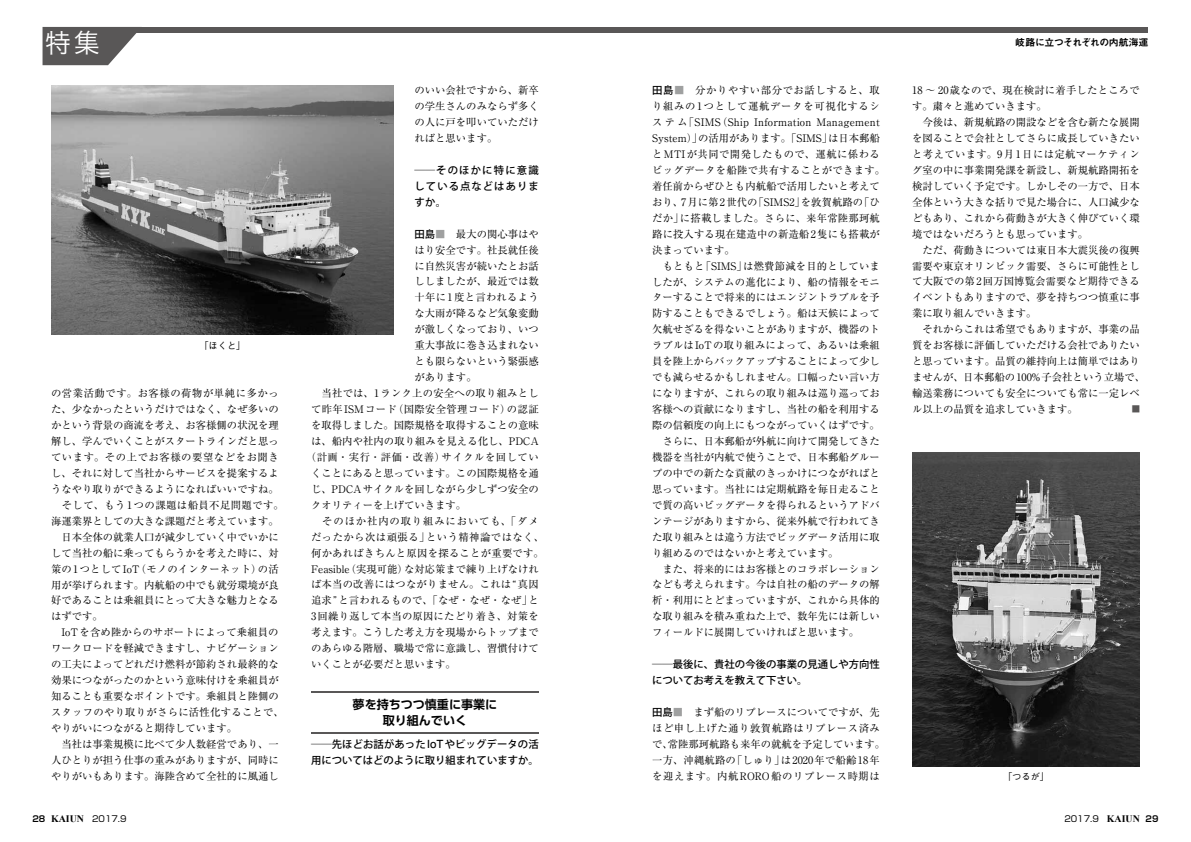
<style>
.page{position:relative;width:1191px;height:842px;background:#fff}
.page>*{position:absolute;margin:0;border:0;box-sizing:border-box;transform-origin:0 0}
.t1{font:26.9px "Koburina Go Std W3";color:#fff}
.t2{font:700 12px/16px "UD Shin Go Pro De";color:#000;text-align:center}
.t3{font:10.3px/15.9px "Ryumin Pr 6 N";color:#000}
.t4{font:500 10.3px/15.9px "Koz Go Pr 6 N";color:#000}
.t5{font:10.3px "Ryumin Pr 6 N";letter-spacing:.02em;color:#000}
.t6{font:10.3px "Ryumin Pr 6 N";letter-spacing:.025em;color:#000}
.t7{font:10.3px "Ryumin Pr 6 N";letter-spacing:.035em;color:#000}
.t8{font:10.3px "Ryumin Pr 6 N";letter-spacing:.05em;color:#000}
.t9{font:10.3px "Ryumin Pr 6 N";letter-spacing:.045em;color:#000}
.t10{font:10.3px "Ryumin Pr 6 N";letter-spacing:.085em;color:#000}
.t11{font:9.9px "Midashi Go Pro MB31";letter-spacing:-.045em;color:#000}
.t12{font:500 9.2px "Gothic BBB Pr 6 N";color:#000}
.t13{font:8.5px "Shin Go Pr 6 N";color:#000}
.t14{font:8.3px "Ryumin Pr 6 N";color:#595757}
.s1{font-family:"Koz Go Pr 6 N";font-weight:500}
.s2{font-family:"Koz Go Pr 6 N";font-weight:500;color:#9fa0a0}
.s3{font-family:"Gothic MB101 Pr 6 N"}
.s4{font-family:"Shin Go Pr 6 N De";font-weight:700}
.s5{font-family:"Times New Roman";font-weight:700;font-size:9.9px}
</style>
<div class="page">
<svg style="left:43px;top:33px;width:94px;height:32px"></svg>
<div style="left:43px;top:27px;width:552px;height:6px;background:#595757"></div>
<div style="left:595px;top:27px;width:553px;height:6px;background:#595757"></div>
<hr style="left:311px;top:691px;width:228px;height:1px;background:#595757">
<hr style="left:311px;top:732px;width:228px;height:1px;background:#595757">
<img style="left:51px;top:85px;width:343px;height:250px">
<img style="left:912px;top:453px;width:228px;height:313px">
<h1 class="t1" style="left:45px;top:22px;width:57px">特集</h1>
<p class="t11" style="left:1015px;top:34px;width:135px">岐路に立つそれぞれの内航海運</p>
<p class="t12" style="left:199px;top:339px;width:48px">「ほくと」</p>
<p class="t3" style="left:51px;top:385px;width:234px">の営業活動です。お客様の荷物が単純に多かった、少なかったというだけではなく、なぜ多いのかという背景の商流を考え、お客様側の状況を理解し、学んでいくことがスタートラインだと思っています。その上でお客様の要望などをお聞きし、それに対して当社からサービスを提案するようなやり取りができるようになればいいですね。　そして、もう1つの課題は船員不足問題です。海運業界としての大きな課題だと考えています。　日本全体の就業人口が減少していく中でいかにして当社の船に乗ってもらうかを考えた時に、対策の1つとしてIoT（モノのインターネット）の活用が挙げられます。内航船の中でも就労環境が良好であることは乗組員にとって大きな魅力となるはずです。<br>　IoTを含め陸からのサポートによって乗組員のワークロードを軽減できますし、ナビゲーションの工夫によってどれだけ燃料が節約され最終的な効果につながったのかという意味付けを乗組員が知ることも重要なポイントです。乗組員と陸側のスタッフのやり取りがさらに活性化することで、やりがいにつながると期待しています。<br>　当社は事業規模に比べて少人数経営であり、一人ひとりが担う仕事の重みがありますが、同時にやりがいもあります。海陸含めて全社的に風通し</p>
<p class="t3" style="left:414px;top:82px;width:126px;text-align:justify">のいい会社ですから、新卒の学生さんのみならず多くの人に戸を叩いていただければと思います。</p>
<p class="t4" style="left:414px;top:162px;width:126px;text-align:justify">――そのほかに特に意識している点などはありますか。</p>
<p class="t3" style="left:414px;top:225px;width:126px"><span class="s1">田島</span><span class="s2">■</span> 最大の関心事はや</p>
<p class="t3" style="left:414px;top:241px;width:126px">はり安全です。社長就任後</p>
<p class="t3" style="left:414px;top:257px;width:126px">に自然災害が続いたとお話</p>
<p class="t3" style="left:414px;top:273px;width:126px">ししましたが、最近では数</p>
<p class="t6" style="left:414px;top:289px;width:126px">十年に1度と言われるよう</p>
<p class="t3" style="left:414px;top:305px;width:126px">な大雨が降るなど気象変動</p>
<p class="t3" style="left:414px;top:321px;width:126px">が激しくなっており、いつ</p>
<p class="t3" style="left:414px;top:337px;width:126px">重大事故に巻き込まれない</p>
<p class="t3" style="left:414px;top:353px;width:126px">とも限らないという緊張感</p>
<p class="t3" style="left:414px;top:369px;width:64px">があります。</p>
<p class="t5" style="left:311px;top:385px;width:229px">　当社では、1ランク上の安全への取り組みとし</p>
<p class="t7" style="left:311px;top:401px;width:229px">て昨年ISMコード（国際安全管理コード）の認証</p>
<p class="t3" style="left:311px;top:417px;width:229px">を取得しました。国際規格を取得することの意味</p>
<p class="t3" style="left:311px;top:433px;width:229px">は、船内や社内の取り組みを見える化し、PDCA</p>
<p class="t8" style="left:306px;top:449px;width:234px">（計画・実行・評価・改善）サイクルを回してい</p>
<p class="t3" style="left:311px;top:464px;width:229px">くことにあると思っています。この国際規格を通</p>
<p class="t3" style="left:311px;top:480px;width:229px">じ、PDCAサイクルを回しながら少しずつ安全の</p>
<p class="t3" style="left:311px;top:496px;width:157px">クオリティーを上げていきます。</p>
<p class="t10" style="left:311px;top:513px;width:229px">　そのほか社内の取り組みにおいても、「ダメ</p>
<p class="t9" style="left:311px;top:529px;width:234px">だったから次は頑張る」という精神論ではなく、</p>
<p class="t6" style="left:311px;top:545px;width:234px">何かあればきちんと原因を探ることが重要です。</p>
<p class="t3" style="left:311px;top:560px;width:229px">Feasible（実現可能）な対応策まで練り上げなけれ</p>
<p class="t5" style="left:311px;top:576px;width:229px">ば本当の改善にはつながりません。これは“真因</p>
<p class="t3" style="left:311px;top:592px;width:229px">追求”と言われるもので、「なぜ・なぜ・なぜ」と</p>
<p class="t5" style="left:311px;top:608px;width:229px">3回繰り返して本当の原因にたどり着き、対策を</p>
<p class="t3" style="left:311px;top:624px;width:229px">考えます。こうした考え方を現場からトップまで</p>
<p class="t3" style="left:311px;top:640px;width:229px">のあらゆる階層、職場で常に意識し、習慣付けて</p>
<p class="t3" style="left:311px;top:656px;width:146px">いくことが必要だと思います。</p>
<p class="t2" style="left:352px;top:696px;width:146px">夢を持ちつつ慎重に事業に取り組んでいく</p>
<p class="t4" style="left:311px;top:736px;width:229px">――先ほどお話があった<span class="s3">IoT</span>やビッグデータの活用についてはどのように取り組まれていますか。</p>
<p class="t3" style="left:652px;top:82px;width:234px"><span class="s1">田島</span><span class="s2">■</span>　分かりやすい部分でお話しすると、取り組みの1つとして運航データを可視化するシステム「SIMS（Ship Information Management<br>System）」の活用があります。「SIMS」は日本郵船とMTIが共同で開発したもので、運航に係わるビッグデータを船陸で共有することができます。着任前からぜひとも内航船で活用したいと考えており、7月に第2世代の「SIMS2」を敦賀航路の「ひだか」に搭載しました。さらに、来年常陸那珂航路に投入する現在建造中の新造船2隻にも搭載が決まっています。<br>　もともと「SIMS」は燃費節減を目的としていましたが、システムの進化により、船の情報をモニターすることで将来的にはエンジントラブルを予防することもできるでしょう。船は天候によって欠航せざるを得ないことがありますが、機器のトラブルはIoTの取り組みによって、あるいは乗組員を陸上からバックアップすることによって少しでも減らせるかもしれません。口幅ったい言い方になりますが、これらの取り組みは巡り巡ってお客様への貢献になりますし、当社の船を利用する際の信頼度の向上にもつながっていくはずです。　さらに、日本郵船が外航に向けて開発してきた機器を当社が内航で使うことで、日本郵船グループの中での新たな貢献のきっかけにつながればと思っています。当社には定期航路を毎日走ることで質の高いビッグデータを得られるというアドバンテージがありますから、従来外航で行われてきた取り組みとは違う方法でビッグデータ活用に取り組めるのではないかと考えています。<br>　また、将来的にはお客様とのコラボレーションなども考えられます。今は自社の船のデータの解析・利用にとどまっていますが、これから具体的な取り組みを積み重ねた上で、数年先には新しいフィールドに展開していければと思います。</p>
<p class="t4" style="left:652px;top:657px;width:229px">――最後に、貴社の今後の事業の見通しや方向性についてお考えを教えて下さい。</p>
<p class="t3" style="left:652px;top:704px;width:234px"><span class="s1">田島</span><span class="s2">■</span>　まず船のリプレースについてですが、先ほど申し上げた通り敦賀航路はリプレース済みで、常陸那珂航路も来年の就航を予定しています。一方、沖縄航路の「しゅり」は2020年で船齢18年を迎えます。内航RORO船のリプレース時期は</p>
<p class="t3" style="left:912px;top:82px;width:234px">18 〜 20歳なので、現在検討に着手したところです。粛々と進めていきます。<br>　今後は、新規航路の開設などを含む新たな展開を図ることで会社としてさらに成長していきたいと考えています。9月1日には定航マーケティング室の中に事業開発課を新設し、新規航路開拓を検討していく予定です。しかしその一方で、日本全体という大きな括りで見た場合に、人口減少などもあり、これから荷動きが大きく伸びていく環境ではないだろうとも思っています。<br>　ただ、荷動きについては東日本大震災後の復興需要や東京オリンピック需要、さらに可能性として大阪での第2回万国博覧会需要など期待できるイベントもありますので、夢を持ちつつ慎重に事業に取り組んでいきます。<br>　それからこれは希望でもありますが、事業の品質をお客様に評価していただける会社でありたいと思っています。品質の維持向上は簡単ではありませんが、日本郵船の100%子会社という立場で、輸送業務についても安全についても常に一定レベル以上の品質を追求していきます。</p>
<p class="t14" style="left:1131px;top:403px;width:10px">■</p>
<p class="t12" style="left:1003px;top:769px;width:48px">「つるが」</p>
<p class="t13" style="left:32px;top:812px;width:96px"><span class="s4">28</span> <span class="s5">KAIUN</span> 2017.9</p>
<p class="t13" style="left:1064px;top:812px;width:96px">2017.9 <span class="s5">KAIUN</span> <span class="s4">29</span></p>
</div>
